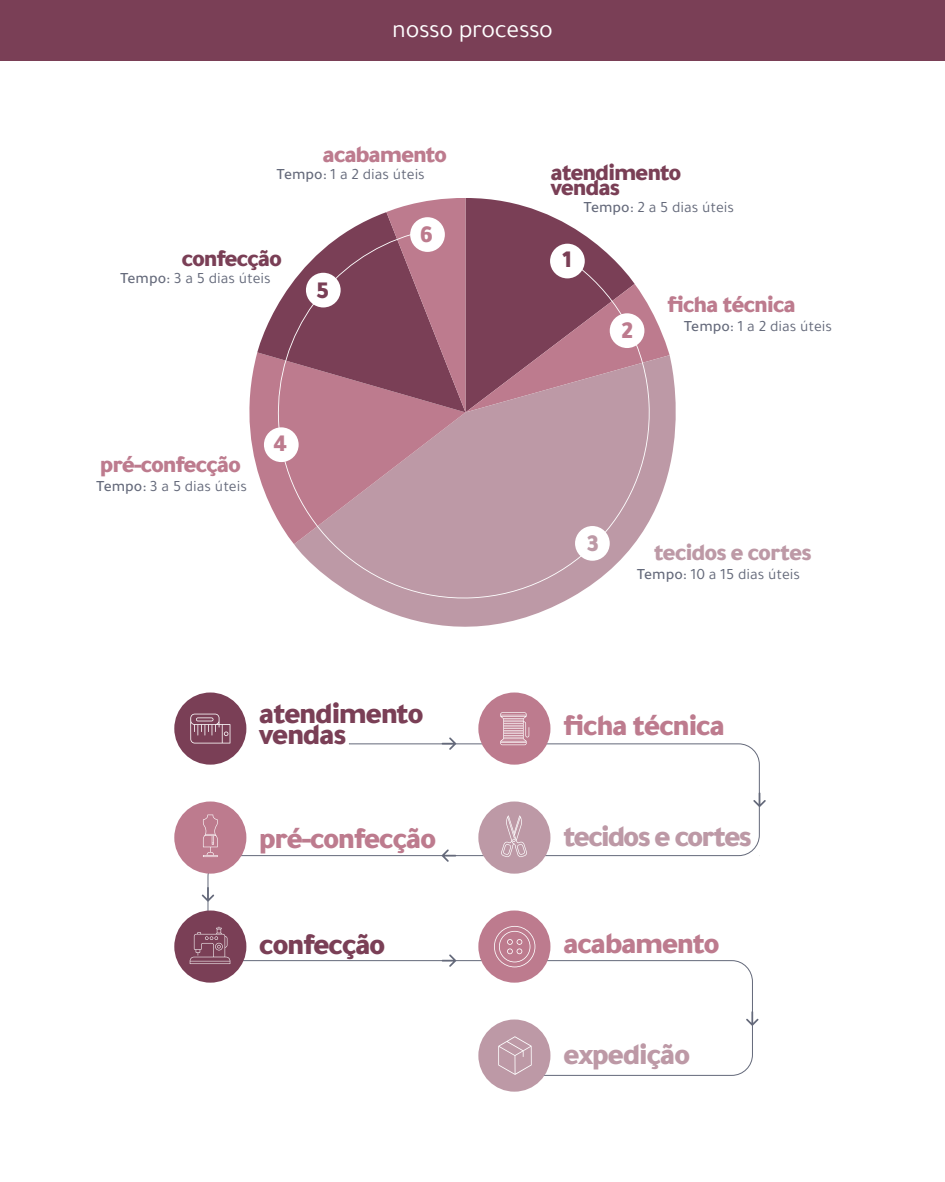
<style>
.page{position:relative;width:945px;height:1182px;background:#fff}
.page>*{position:absolute;margin:0;border:0;box-sizing:border-box;transform-origin:0 0}
.t1{font:900 30.8px "Tajawal";letter-spacing:-.05em;color:#bd7b8e}
.t2{font:900 30.8px "Tajawal";letter-spacing:-.05em;color:#7a3f56}
.t3{font:900 30.8px "Tajawal";letter-spacing:-.07em;color:#bd99a6}
.t4{font:900 30.8px "Tajawal";letter-spacing:-.05em;color:#bd99a6}
.t5{font:25.64px "Tajawal";letter-spacing:-.01em;color:#fff}
.t6{font:900 24.5px "Tajawal";letter-spacing:-.05em;color:#bd7b8e}
.t7{font:900 24.5px "Tajawal";letter-spacing:-.05em;color:#7a3f56}
.t8{font:900 24.5px "Tajawal";letter-spacing:-.05em;color:#bd99a6}
.t9{font:15.75px "Tajawal";color:#64697a}
.s1{font-weight:500}
</style>
<div class="page">
<svg style="left:207px;top:856px;width:526px;height:105px"></svg>
<svg style="left:233px;top:742px;width:527px;height:114px"></svg>
<div style="left:478px;top:1019px;width:72px;height:72px;background:#bd99a6;border-radius:50%"></div>
<div style="left:174px;top:801px;width:72px;height:72px;background:#bd7b8e;border-radius:50%"></div>
<svg style="left:203px;top:814px;width:15px;height:43px"></svg>
<div style="left:478px;top:801px;width:72px;height:72px;background:#bd99a6;border-radius:50%"></div>
<svg style="left:501px;top:815px;width:26px;height:42px"></svg>
<div style="left:174px;top:692px;width:72px;height:72px;background:#7a3f56;border-radius:50%"></div>
<svg style="left:190px;top:713px;width:40px;height:30px"></svg>
<div style="left:478px;top:692px;width:72px;height:72px;background:#bd7b8e;border-radius:50%"></div>
<svg style="left:500px;top:712px;width:29px;height:33px"></svg>
<div style="left:174px;top:910px;width:72px;height:72px;background:#7a3f56;border-radius:50%"></div>
<svg style="left:190px;top:926px;width:40px;height:37px"></svg>
<div style="left:478px;top:910px;width:72px;height:72px;background:#bd7b8e;border-radius:50%"></div>
<svg style="left:442px;top:737px;width:14px;height:12px"></svg>
<svg style="left:753px;top:792px;width:13px;height:15px"></svg>
<svg style="left:442px;top:849px;width:14px;height:12px"></svg>
<svg style="left:202px;top:886px;width:12px;height:15px"></svg>
<svg style="left:442px;top:954px;width:14px;height:12px"></svg>
<svg style="left:494px;top:925px;width:265px;height:151px"></svg>
<svg style="left:367px;top:357px;width:309px;height:270px"></svg>
<svg style="left:249px;top:354px;width:25px;height:159px;fill:#bd7b8e"></svg>
<svg style="left:257px;top:198px;width:413px;height:214px"></svg>
<svg style="left:274px;top:234px;width:380px;height:368px;background:#b08292"></svg>
<div style="left:550px;top:244px;width:35px;height:34px;background:#fff;border-radius:50%"></div>
<div style="left:610px;top:313px;width:34px;height:35px;background:#fff;border-radius:50%"></div>
<div style="left:575px;top:526px;width:35px;height:34px;background:#fff;border-radius:50%"></div>
<div style="left:264px;top:427px;width:35px;height:35px;background:#fff;border-radius:50%"></div>
<div style="left:306px;top:273px;width:35px;height:34px;background:#fff;border-radius:50%"></div>
<div style="left:410px;top:217px;width:35px;height:35px;background:#fff;border-radius:50%"></div>
<div style="left:0;top:0;width:945px;height:61px;background:#7a3f56"></div>
<h2 class="t5" style="left:392px;top:11px;width:162px">nosso processo</h2>
<h3 class="t6" style="left:322px;top:133px;width:126px">acabamento</h3>
<p class="t9" style="left:277px;top:163px;width:150px"><span class="s1">Tempo:</span> 1 a 2 dias úteis</p>
<h3 class="t7" style="left:181px;top:237px;width:102px">confecção</h3>
<p class="t9" style="left:120px;top:267px;width:152px"><span class="s1">Tempo:</span> 3 a 5 dias úteis</p>
<h3 class="t7" style="left:316px;top:269px;width:15px">5</h3>
<h3 class="t6" style="left:100px;top:443px;width:143px">pré-confecção</h3>
<p class="t9" style="left:96px;top:475px;width:152px"><span class="s1">Tempo:</span> 3 a 5 dias úteis</p>
<h3 class="t6" style="left:274px;top:422px;width:15px">4</h3>
<h3 class="t6" style="left:420px;top:213px;width:15px">6</h3>
<h3 class="t7" style="left:550px;top:151px;width:133px">atendimento</h3>
<h3 class="t7" style="left:550px;top:166px;width:71px">vendas</h3>
<p class="t9" style="left:584px;top:196px;width:152px"><span class="s1">Tempo:</span> 2 a 5 dias úteis</p>
<h3 class="t7" style="left:562px;top:238px;width:12px">1</h3>
<h3 class="t6" style="left:621px;top:309px;width:14px">2</h3>
<h3 class="t6" style="left:667px;top:283px;width:130px">ficha técnica</h3>
<p class="t9" style="left:684px;top:315px;width:150px"><span class="s1">Tempo:</span> 1 a 2 dias úteis</p>
<h3 class="t8" style="left:586px;top:522px;width:14px">3</h3>
<h3 class="t8" style="left:654px;top:531px;width:160px">tecidos e cortes</h3>
<p class="t9" style="left:637px;top:563px;width:165px"><span class="s1">Tempo:</span> 10 a 15 dias úteis</p>
<h1 class="t2" style="left:259px;top:686px;width:166px">atendimento</h1>
<h1 class="t2" style="left:259px;top:707px;width:89px">vendas</h1>
<h1 class="t1" style="left:563px;top:699px;width:164px">ficha técnica</h1>
<h1 class="t1" style="left:259px;top:811px;width:179px">pré-confecção</h1>
<h1 class="t3" style="left:563px;top:809px;width:190px">tecidos e cortes</h1>
<h1 class="t2" style="left:259px;top:917px;width:128px">confecção</h1>
<h1 class="t1" style="left:563px;top:916px;width:158px">acabamento</h1>
<h1 class="t4" style="left:563px;top:1027px;width:129px">expedição</h1>
</div>
